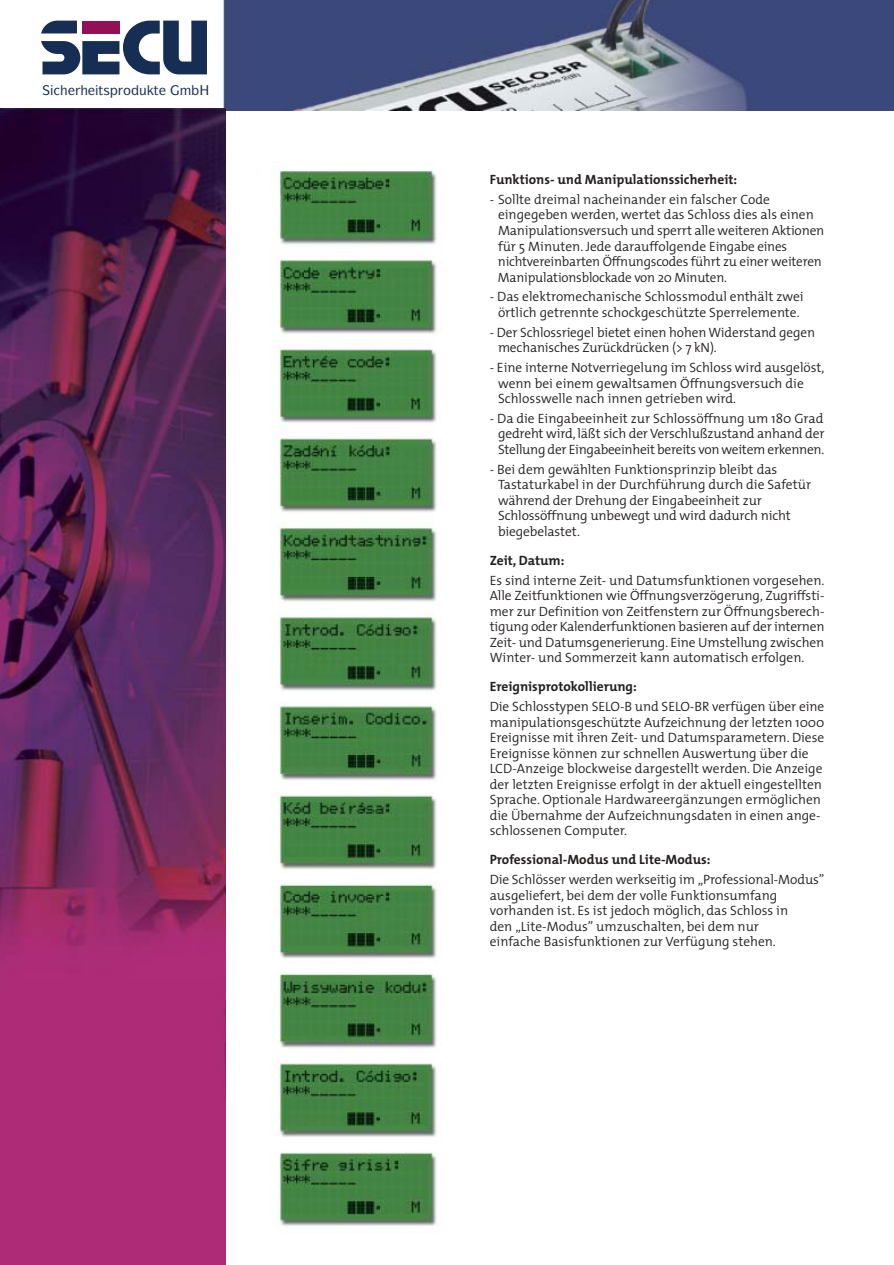
<style>
.page{position:relative;width:894px;height:1265px;background:#fff}
.page>*{position:absolute;margin:0;border:0;box-sizing:border-box;transform-origin:0 0}
.t1{font:300 13.5px/15.5px "The Mix";color:#231f1f}
.t2{font:700 13.5px "The Mix";color:#231f1f}
.t3{font:500 13.35px "Symbol";color:#162e53}
</style>
<div class="page">
<img style="left:0;top:0;width:894px;height:110px">
<img style="left:0;top:109px;width:225px;height:1155px">
<svg style="left:41px;top:21px;width:166px;height:53px"></svg>
<img style="left:271px;top:169px;width:166px;height:1057px">
<svg style="left:43px;top:85px;width:55px;height:10px"></svg>
<svg style="left:111px;top:87px;width:12px;height:10px"></svg>
<svg style="left:132px;top:85px;width:6px;height:10px"></svg>
<svg style="left:148px;top:85px;width:17px;height:10px"></svg>
<svg style="left:171px;top:85px;width:37px;height:10px"></svg>
<p class="t3" style="left:99px;top:85px;width:62px">▼▲ □◆▼</p>
<p class="t2" style="left:490px;top:175px;width:249px">Funktions- und Manipulationssicherheit:</p>
<p class="t1" style="left:498px;top:193px;width:328px;text-indent:-8px">- Sollte dreimal nacheinander ein falscher Code eingegeben werden, wertet das Schloss dies als einen Manipulationsversuch und sperrt alle weiteren Aktionen für 5 Minuten. Jede darauffolgende Eingabe eines nichtvereinbarten Öffnungscodes führt zu einer weiteren Manipulationsblockade von 20 Minuten.</p>
<p class="t1" style="left:490px;top:290px;width:316px;text-align:center">- Das elektromechanische Schlossmodul enthält zwei örtlich getrennte schockgeschützte Sperrelemente.</p>
<p class="t1" style="left:498px;top:326px;width:319px;text-indent:-8px">- Der Schlossriegel bietet einen hohen Widerstand gegen mechanisches Zurückdrücken (&gt; 7 kN).</p>
<p class="t1" style="left:498px;top:361px;width:328px;text-indent:-8px">- Eine interne Notverriegelung im Schloss wird ausgelöst, wenn bei einem gewaltsamen Öffnungsversuch die<br>Schlosswelle nach innen getrieben wird.</p>
<p class="t1" style="left:498px;top:412px;width:328px;text-align:justify;text-indent:-8px">- Da die Eingabeeinheit zur Schlossöffnung um 180 Grad gedreht wird, läßt sich der Verschlußzustand anhand der Stellung der Eingabeeinheit bereits von weitem erkennen.</p>
<p class="t1" style="left:498px;top:463px;width:315px;text-indent:-8px">- Bei dem gewählten Funktionsprinzip bleibt das Tastaturkabel in der Durchführung durch die Safetür während der Drehung der Eingabeeinheit zur Schlossöffnung unbewegt und wird dadurch nicht biegebelastet.</p>
<p class="t2" style="left:490px;top:555px;width:76px">Zeit, Datum:</p>
<p class="t1" style="left:490px;top:573px;width:336px;text-align:justify">Es sind interne Zeit- und Datumsfunktionen vorgesehen.<br>Alle Zeitfunktionen wie Öffnungsverzögerung, Zugriffsti&shy;mer zur Definition von Zeitfenstern zur Öffnungsberech&shy;tigung oder Kalenderfunktionen basieren auf der internen Zeit- und Datumsgenerierung. Eine Umstellung zwischen Winter- und Sommerzeit kann automatisch erfolgen.</p>
<p class="t2" style="left:490px;top:682px;width:149px">Ereignisprotokollierung:</p>
<p class="t1" style="left:490px;top:700px;width:336px">Die Schlosstypen SELO-B und SELO-BR verfügen über eine manipulationsgeschützte Aufzeichnung der letzten 1000<br>Ereignisse mit ihren Zeit- und Datumsparametern. Diese Ereignisse können zur schnellen Auswertung über die LCD-Anzeige blockweise dargestellt werden. Die Anzeige der letzten Ereignisse erfolgt in der aktuell eingestellten Sprache. Optionale Hardwareergänzungen ermöglichen die Übernahme der Aufzeichnungsdaten in einen ange&shy;schlossenen Computer.</p>
<p class="t2" style="left:490px;top:854px;width:222px">Professional-Modus und Lite-Modus:</p>
<p class="t1" style="left:490px;top:873px;width:336px">Die Schlösser werden werkseitig im „Professional-Modus” ausgeliefert, bei dem der volle Funktionsumfang vorhanden ist. Es ist jedoch möglich, das Schloss in<br>den „Lite-Modus” umzuschalten, bei dem nur<br>einfache Basisfunktionen zur Verfügung stehen.</p>
</div>
